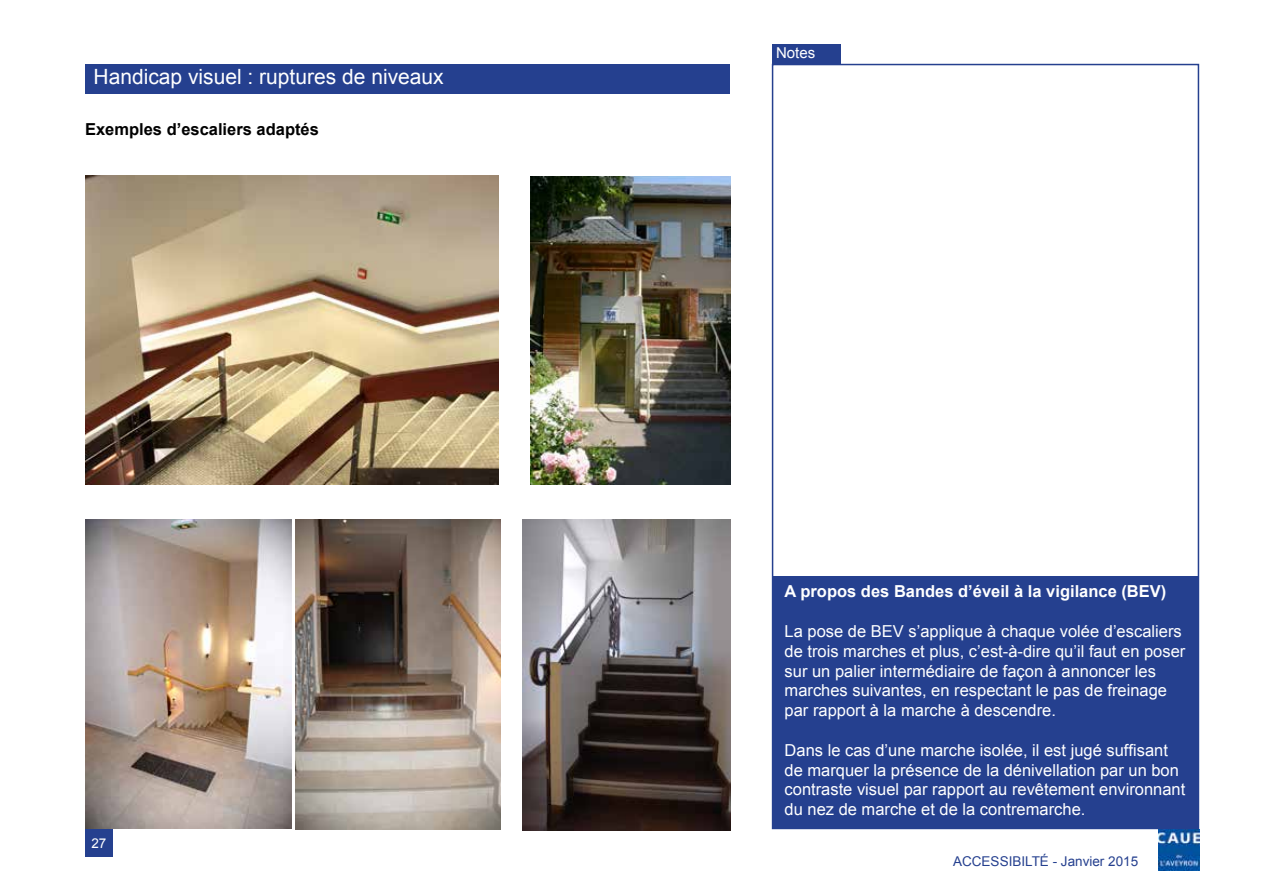
<style>
.page{position:relative;width:1263px;height:893px;background:#fff}
.page>*{position:absolute;margin:0;border:0;box-sizing:border-box;transform-origin:0 0}
.t1{font:21px "Arial";color:#fff}
.t2{font:16.5px/19.8px "Arial";color:#fff}
.t3{font:700 16.5px "Arial";color:#fff}
.t4{font:700 16.5px "Arial";color:#000}
.t5{font:15px "Arial";color:#fff}
.t6{font:13.5px "Arial";color:#25408f}
.t7{font:13.5px "Arial";color:#fff}
</style>
<div class="page">
<img style="left:1158px;top:829px;width:41px;height:41px">
<div style="left:85px;top:829px;width:28px;height:28px;background:#25408f"></div>
<div style="left:772px;top:44px;width:68px;height:20px;background:#25408f"></div>
<div style="left:772px;top:577px;width:427px;height:252px;background:#25408f"></div>
<div style="left:85px;top:64px;width:645px;height:30px;background:#25408f"></div>
<img style="left:522px;top:520px;width:208px;height:310px">
<img style="left:530px;top:176px;width:200px;height:309px">
<img style="left:85px;top:520px;width:207px;height:309px">
<img style="left:296px;top:520px;width:204px;height:309px">
<img style="left:85px;top:176px;width:413px;height:309px">
<p class="t1" style="left:94px;top:62px;width:352px">Handicap visuel : ruptures de niveaux</p>
<p class="t4" style="left:85px;top:119px;width:235px">Exemples d’escaliers adaptés</p>
<p class="t7" style="left:91px;top:834px;width:17px">27</p>
<p class="t5" style="left:776px;top:43px;width:41px">Notes</p>
<p class="t3" style="left:784px;top:581px;width:383px">A propos des Bandes d’éveil à la vigilance (BEV)</p>
<p class="t2" style="left:784px;top:621px;width:402px">La pose de BEV s’applique à chaque volée d’escaliers de trois marches et plus, c’est-à-dire qu’il faut en poser sur un palier intermédiaire de façon à annoncer les marches suivantes, en respectant le pas de freinage par rapport à la marche à descendre.</p>
<p class="t2" style="left:784px;top:740px;width:402px">Dans le cas d’une marche isolée, il est jugé suffisant de marquer la présence de la dénivellation par un bon contraste visuel par rapport au revêtement environnant du nez de marche et de la contremarche.</p>
<p class="t6" style="left:953px;top:852px;width:187px">ACCESSIBILTÉ - Janvier 2015</p>
</div>
